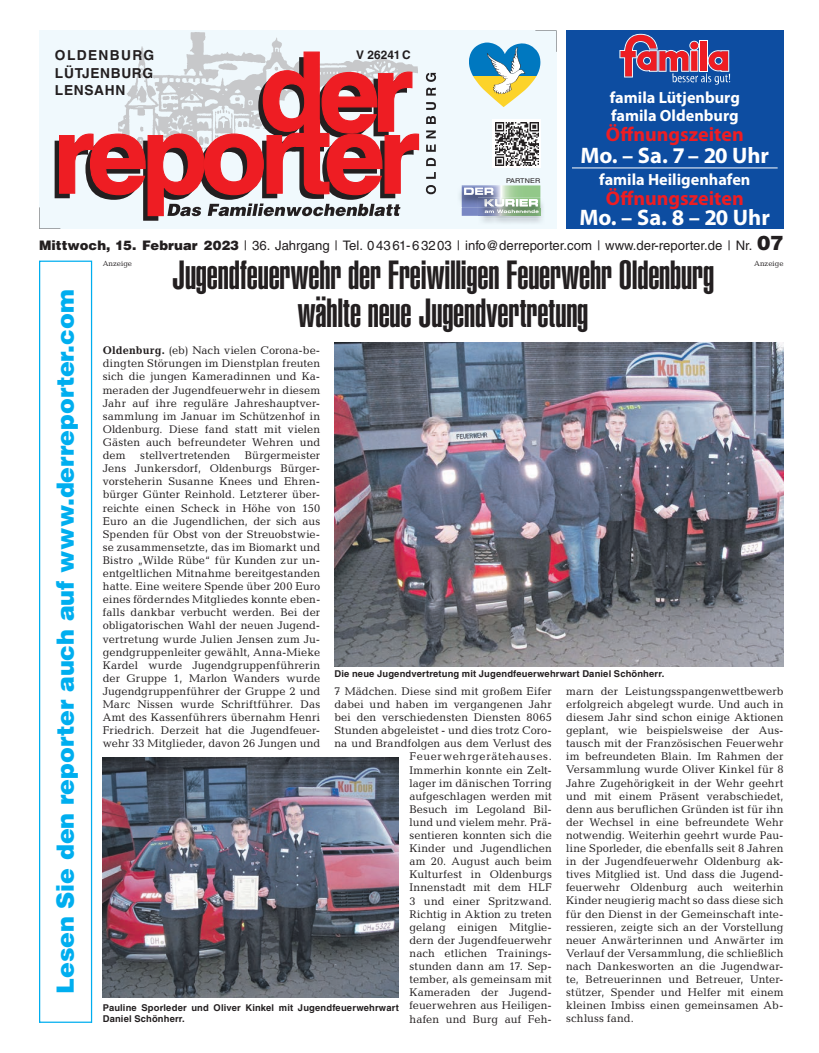
<style>
.page{position:relative;width:819px;height:1053px;background:#fff}
.page>*{position:absolute;margin:0;border:0;box-sizing:border-box;transform-origin:0 0}
.t1{font:40px/37.5px "Helvetica LT Std Ultra Comp";letter-spacing:-.005em;color:#231f20;text-align:center}
.t2{font:900 23.75px "Helvetica LT Std";color:#00aeef}
.t3{font:700 22.5px "Myriad Pro";color:#fff}
.t4{font:700 20px "Myriad Pro";color:#ee1d23}
.t5{font:700 16.25px/18.8px "Myriad Pro";color:#fff}
.t6{font:700 13.75px/17.5px "Helvetica LT Std";letter-spacing:.05em;color:#231f20}
.t7{font:700 13.75px "Helvetica LT Std";letter-spacing:.1em;color:#231f20}
.t8{font:13.12px "Helvetica LT Std";color:#231f20}
.t9{font:700 11.88px "Helvetica LT Std";color:#231f20}
.t10{font:11.25px/13.1px "Candida Std";letter-spacing:.015em;color:#231f20;text-align:justify}
.t11{font:700 9.38px/11.2px "Helvetica LT Std";letter-spacing:.015em;color:#231f20}
.t12{font:7.5px "Candida Std";color:#231f20}
.t13{font:6.5px "Helvetica LT Std";letter-spacing:.02em;color:#231f20;scale:1.1 1}
.s1{font-weight:900}
.s2{font-weight:900;font-size:20px}
.s3{font-weight:700}
</style>
<div class="page">
<div style="left:39px;top:30px;width:517px;height:199px;background:#f0f9fd"></div>
<img style="left:141px;top:32px;width:141px;height:19px">
<svg style="left:426px;top:185px;width:10px;height:9px"></svg>
<svg style="left:426px;top:172px;width:10px;height:7px"></svg>
<svg style="left:426px;top:158px;width:10px;height:8px"></svg>
<svg style="left:426px;top:144px;width:10px;height:8px"></svg>
<svg style="left:426px;top:130px;width:10px;height:8px"></svg>
<svg style="left:426px;top:116px;width:10px;height:8px"></svg>
<svg style="left:426px;top:102px;width:10px;height:8px"></svg>
<svg style="left:426px;top:73px;width:10px;height:23px"></svg>
<svg style="left:492px;top:119px;width:48px;height:49px"></svg>
<img style="left:495px;top:122px;width:43px;height:43px">
<svg style="left:39px;top:51px;width:380px;height:178px"></svg>
<img style="left:540px;top:198px;width:3px;height:10px">
<img style="left:479px;top:208px;width:65px;height:11px">
<svg style="left:461px;top:185px;width:79px;height:31px;background:#a2b6b6"></svg>
<svg style="left:39px;top:260px;width:53px;height:762px"></svg>
<svg style="left:469px;top:43px;width:71px;height:33px"></svg>
<svg style="left:473px;top:76px;width:64px;height:31px"></svg>
<svg style="left:487px;top:47px;width:38px;height:48px"></svg>
<div style="left:566px;top:30px;width:217px;height:199px;background:#0d4da1"></div>
<svg style="left:619px;top:34px;width:111px;height:51px"></svg>
<hr style="left:572px;top:167px;width:205px;height:1px;background:#fff">
<img style="left:334px;top:342px;width:449px;height:324px">
<img style="left:103px;top:757px;width:296px;height:239px">
<p class="t7" style="left:55px;top:47px;width:101px">OLDENBURG</p>
<p class="t9" style="left:356px;top:47px;width:56px">V 26241 C</p>
<p class="t6" style="left:55px;top:64px;width:100px">LÜTJENBURG<br>LENSAHN</p>
<p class="t13" style="left:506px;top:177px;width:33px">PARTNER</p>
<p class="t5" style="left:609px;top:88px;width:132px">famila Lütjenburg famila Oldenburg</p>
<p class="t4" style="left:606px;top:123px;width:139px">Öffnungszeiten</p>
<p class="t3" style="left:580px;top:142px;width:190px">Mo. – Sa. 7 – 20 Uhr</p>
<p class="t5" style="left:599px;top:170px;width:153px">famila Heiligenhafen</p>
<p class="t4" style="left:606px;top:187px;width:139px">Öffnungszeiten</p>
<p class="t3" style="left:579px;top:205px;width:192px">Mo. – Sa. 8 – 20 Uhr</p>
<p class="t8" style="left:39px;top:238px;width:746px"><span class="s1">Mittwoch, 15. Februar 2023</span> | 36. Jahrgang | Tel. 0 43 61 - 6 32 03 | info@derreporter.com | www.der-reporter.de | Nr. <span class="s2">07</span></p>
<p class="t2" style="left:50px;top:993px;width:705px;rotate:-90deg">Lesen Sie den reporter auch auf www.derreporter.com</p>
<p class="t1" style="left:172px;top:257px;width:544px">Jugendfeuerwehr der Freiwilligen Feuerwehr Oldenburg wählte neue Jugendvertretung</p>
<p class="t12" style="left:103px;top:259px;width:31px">Anzeige</p>
<p class="t12" style="left:754px;top:259px;width:31px">Anzeige</p>
<p class="t10" style="left:103px;top:344px;width:219px"><span class="s3">Oldenburg.</span> (eb) Nach vielen Corona-be&shy;dingten Störungen im Dienstplan freuten sich die jungen Kameradinnen und Ka&shy;meraden der Jugendfeuerwehr in diesem Jahr auf ihre reguläre Jahreshauptver&shy;sammlung im Januar im Schützenhof in Oldenburg. Diese fand statt mit vielen Gästen auch befreundeter Wehren und dem</p>
<p class="t10" style="left:140px;top:448px;width:91px">stellvertretenden</p>
<p class="t10" style="left:103px;top:448px;width:219px;text-indent:142px">Bürgermeister Jens Junkersdorf, Oldenburgs Bürger&shy;vorsteherin Susanne Knees und Ehren&shy;bürger Günter Reinhold. Letzterer über&shy;reichte einen Scheck in Höhe von 150<br>Euro an die Jugendlichen, der sich aus Spenden für Obst von der Streuobstwie&shy;se zusammensetzte, das im Biomarkt und Bistro „Wilde Rübe“ für Kunden zur un&shy;entgeltlichen Mitnahme bereitgestanden hatte. Eine weitere Spende über 200 Euro eines förderndes Mitgliedes konnte eben&shy;falls dankbar verbucht werden. Bei der obligatorischen Wahl der neuen Jugend&shy;vertretung wurde Julien Jensen zum Ju&shy;gendgruppenleiter gewählt, Anna-Mieke Kardel wurde Jugendgruppenführerin der Gruppe 1, Marlon Wanders wurde Jugendgruppenführer der Gruppe 2 und Marc Nissen wurde Schriftführer. Das Amt des Kassenführers übernahm Henri Friedrich. Derzeit hat die Jugendfeuer&shy;wehr 33 Mitglieder, davon 26 Jungen und</p>
<p class="t11" style="left:334px;top:667px;width:331px">Die neue Jugendvertretung mit Jugendfeuerwehrwart Daniel Schönherr.</p>
<p class="t10" style="left:334px;top:684px;width:219px;text-align:right">7 Mädchen. Diese sind mit großem Eifer dabei und haben im vergangenen Jahr bei den verschiedensten Diensten 8065<br>Stunden abgeleistet - und dies trotz Coro&shy;na und Brandfolgen aus dem Verlust des<br>Feuerwehrgerätehauses.<br>Immerhin konnte ein Zelt-<br>lager im dänischen Torring aufgeschlagen werden mit<br>Besuch im Legoland Bil-<br>lund und vielem mehr. Prä-<br>sentieren konnten sich die<br>Kinder und Jugendlichen<br>am 20. August auch beim<br>Kulturfest in Oldenburgs<br>Innenstadt mit dem HLF<br>3 und einer Spritzwand.<br>Richtig in Aktion zu treten<br>gelang einigen Mitglie-<br>dern der Jugendfeuerwehr<br>nach etlichen Trainings-<br>stunden dann am 17. Sep-<br>tember, als gemeinsam mit<br>Kameraden der Jugend-<br>feuerwehren aus Heiligen-<br>hafen und Burg auf Feh-</p>
<p class="t10" style="left:566px;top:684px;width:219px">marn der Leistungsspangenwettbewerb erfolgreich abgelegt wurde. Und auch in diesem Jahr sind schon einige Aktionen geplant, wie beispielsweise der Aus&shy;tausch mit der Französischen Feuerwehr im befreundeten Blain. Im Rahmen der Versammlung wurde Oliver Kinkel für 8<br>Jahre Zugehörigkeit in der Wehr geehrt und mit einem Präsent verabschiedet, denn aus beruflichen Gründen ist für ihn der Wechsel in eine befreundete Wehr notwendig. Weiterhin geehrt wurde Pau&shy;line Sporleder, die ebenfalls seit 8 Jahren in der Jugendfeuerwehr Oldenburg ak&shy;tives Mitglied ist. Und dass die Jugend&shy;feuerwehr Oldenburg auch weiterhin Kinder neugierig macht so dass diese sich für den Dienst in der Gemeinschaft inte&shy;ressieren, zeigte sich an der Vorstellung neuer Anwärterinnen und Anwärter im Verlauf der Versammlung, die schließlich nach Dankesworten an die Jugendwar&shy;te, Betreuerinnen und Betreuer, Unter&shy;stützer, Spender und Helfer mit einem kleinen Imbiss einen gemeinsamen Ab&shy;schluss fand.</p>
<p class="t11" style="left:103px;top:1001px;width:297px">Pauline Sporleder und Oliver Kinkel mit Jugendfeuerwehrwart<br>Daniel Schönherr.</p>
</div>
